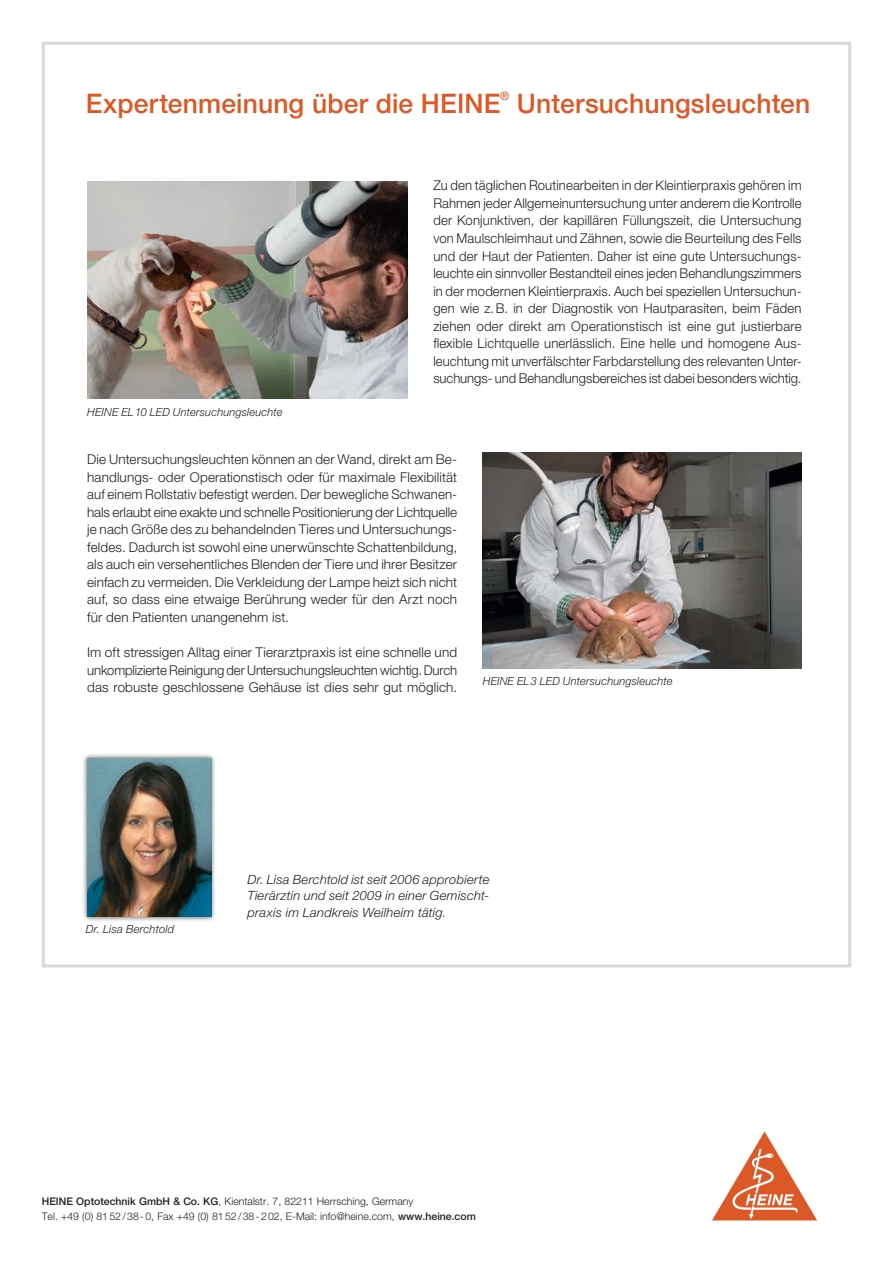
<style>
.page{position:relative;width:893px;height:1263px;background:#fff}
.page>*{position:absolute;margin:0;border:0;box-sizing:border-box;transform-origin:0 0}
.t1{font:500 27px "Helvetica Neue LT Std";letter-spacing:.005em;color:#dd5827}
.t2{font:300 13.5px/17.5px "Helvetica Neue LT Std";letter-spacing:.01em;color:#231f20;text-align:justify}
.t3{font:italic 300 12.75px/16.6px "Helvetica Neue LT Std";letter-spacing:.02em;color:#231f20;text-align:justify}
.t4{font:500 11.55px "Helvetica Neue LT Std";color:#dd5827}
.t5{font:italic 300 11.25px "Helvetica Neue LT Std";letter-spacing:.015em;color:#231f20}
.t6{font:300 10.5px/15px "Helvetica Neue LT Std";color:#231f20}
.s1{font-weight:500}
</style>
<div class="page">
<svg style="left:712px;top:1131px;width:105px;height:89px"></svg>
<div style="left:82px;top:753px;width:135px;height:169px;background:#231f20;opacity:.75"></div>
<img style="left:87px;top:758px;width:124px;height:159px">
<img style="left:483px;top:452px;width:318px;height:216px">
<img style="left:87px;top:182px;width:321px;height:216px">
<h1 class="t1" style="left:86px;top:87px;width:416px">Expertenmeinung über die HEINE</h1>
<p class="t4" style="left:500px;top:89px;width:11px">®</p>
<h1 class="t1" style="left:517px;top:87px;width:295px">Untersuchungsleuchten</h1>
<p class="t5" style="left:87px;top:405px;width:197px">HEINE EL10 LED Untersuchungsleuchte</p>
<p class="t2" style="left:433px;top:176px;width:370px">Zu den täglichen Routinearbeiten in der Kleintierpraxis gehören im Rahmen jeder Allgemeinuntersuchung unter anderem die Kontrolle der Konjunktiven, der kapillären Füllungszeit, die Untersuchung von Maulschleimhaut und Zähnen, sowie die Beurteilung des Fells und der Haut der Patienten. Daher ist eine gute Untersuchungs&shy;leuchte ein sinnvoller Bestandteil eines jeden Behandlungszimmers in der modernen Kleintierpraxis. Auch bei speziellen Untersuchun&shy;gen wie z.B. in der Diagnostik von Hautparasiten, beim Fäden ziehen oder direkt am Operationstisch ist eine gut justierbare flexible Lichtquelle unerlässlich. Eine helle und homogene Aus&shy;leuchtung mit unverfälschter Farbdarstellung des relevanten Unter&shy;suchungs- und Behandlungsbereiches ist dabei besonders wichtig.</p>
<p class="t2" style="left:87px;top:450px;width:371px">Die Untersuchungsleuchten können an der Wand, direkt am Be&shy;handlungs- oder Operationstisch oder für maximale Flexibilität auf einem Rollstativ befestigt werden. Der bewegliche Schwanen&shy;hals erlaubt eine exakte und schnelle Positionierung der Lichtquelle je nach Größe des zu behandelnden Tieres und Untersuchungs&shy;feldes. Dadurch ist sowohl eine unerwünschte Schattenbildung, als auch ein versehentliches Blenden der Tiere und ihrer Besitzer einfach zu vermeiden. Die Verkleidung der Lampe heizt sich nicht auf, so dass eine etwaige Berührung weder für den Arzt noch für den Patienten unangenehm ist.</p>
<p class="t2" style="left:87px;top:643px;width:371px">Im oft stressigen Alltag einer Tierarztpraxis ist eine schnelle und unkomplizierte Reinigung der Untersuchungsleuchten wichtig. Durch das robuste geschlossene Gehäuse ist dies sehr gut möglich.</p>
<p class="t5" style="left:483px;top:675px;width:191px">HEINE EL3 LED Untersuchungsleuchte</p>
<p class="t5" style="left:86px;top:922px;width:90px">Dr. Lisa Berchtold</p>
<p class="t3" style="left:247px;top:870px;width:243px">Dr. Lisa Berchtold ist seit 2006 approbierte Tierärztin und seit 2009 in einer Gemischt&shy;praxis im Landkreis Weilheim tätig.</p>
<p class="t6" style="left:42px;top:1194px;width:436px"><span class="s1">HEINE Optotechnik GmbH &amp; Co. KG</span>, Kientalstr. 7, 82211 Herrsching, Germany<br>Tel. +49 (0) 8152/38-0, Fax +49 (0) 8152/38-202, E-Mail: info@heine.com, <span class="s1">www.heine.com</span></p>
</div>
